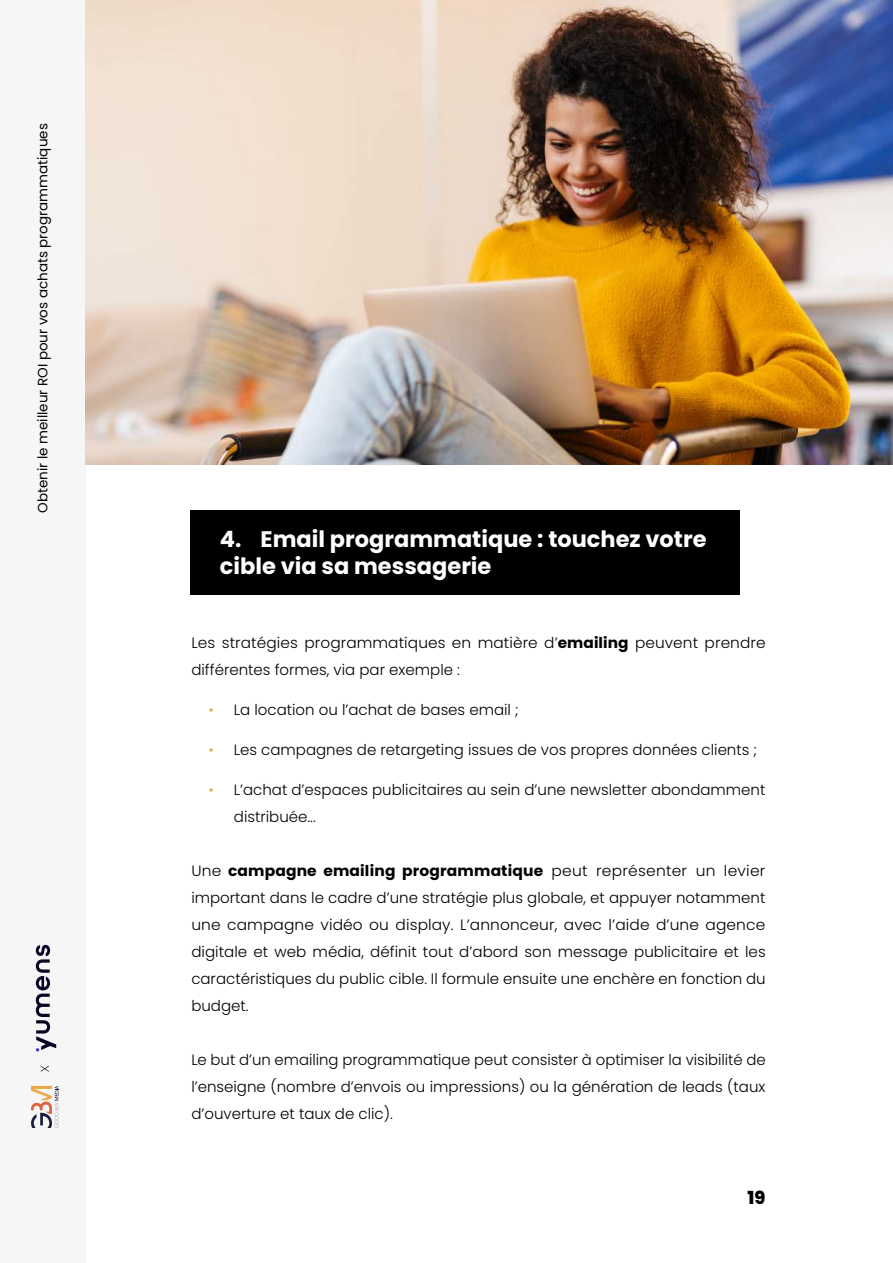
<style>
.page{position:relative;width:893px;height:1263px;background:#fff}
.page>*{position:absolute;margin:0;border:0;box-sizing:border-box;transform-origin:0 0}
.t1{font:700 22.5px/27px "Poppins";color:#fff}
.t2{font:800 18px "Poppins";color:#000}
.t3{font:300 15px/27px "Poppins";color:#000}
.t4{font:13.5px "Poppins";color:#000}
.s1{font-weight:700}
.s2{color:#ebab4d}
</style>
<div class="page">
<div style="left:0;top:0;width:85px;height:1263px;background:#f7f6f7"></div>
<svg style="left:41px;top:1066px;width:8px;height:6px"></svg>
<svg style="left:36px;top:945px;width:20px;height:106px"></svg>
<svg style="left:31px;top:1086px;width:28px;height:42px"></svg>
<div style="left:190px;top:510px;width:550px;height:84px;background:#000"></div>
<img style="left:85px;top:0;width:808px;height:465px">
<p class="t4" style="left:35px;top:513px;width:391px;rotate:-90deg">Obtenir le meilleur ROI pour vos achats programmatiques</p>
<h1 class="t1" style="left:220px;top:525px;width:488px">4. Email programmatique : touchez votre cible via sa messagerie</h1>
<p class="t3" style="left:191px;top:630px;width:576px">Les stratégies programmatiques en matière d’<span class="s1">emailing</span> peuvent prendre différentes formes, via par exemple :</p>
<p class="t3" style="left:208px;top:696px;width:312px"><span class="s2">•</span> La location ou l’achat de bases email ;</p>
<p class="t3" style="left:208px;top:736px;width:550px"><span class="s2">•</span> Les campagnes de retargeting issues de vos propres données clients ;</p>
<p class="t3" style="left:234px;top:776px;width:533px;text-indent:-26px"><span class="s2">•</span> L’achat d’espaces publicitaires au sein d’une newsletter abondamment distribuée...</p>
<p class="t3" style="left:191px;top:857px;width:576px;text-align:justify">Une <span class="s1">campagne emailing programmatique</span> peut représenter un levier important dans le cadre d’une stratégie plus globale, et appuyer notamment une campagne vidéo ou display. L’annonceur, avec l’aide d’une agence digitale et web média, définit tout d’abord son message publicitaire et les caractéristiques du public cible. Il formule ensuite une enchère en fonction du budget.</p>
<p class="t3" style="left:191px;top:1046px;width:576px;text-align:justify">Le but d’un emailing programmatique peut consister à optimiser la visibilité de l’enseigne (nombre d’envois ou impressions) ou la génération de leads (taux d’ouverture et taux de clic).</p>
<p class="t2" style="left:747px;top:1187px;width:19px">19</p>
</div>
